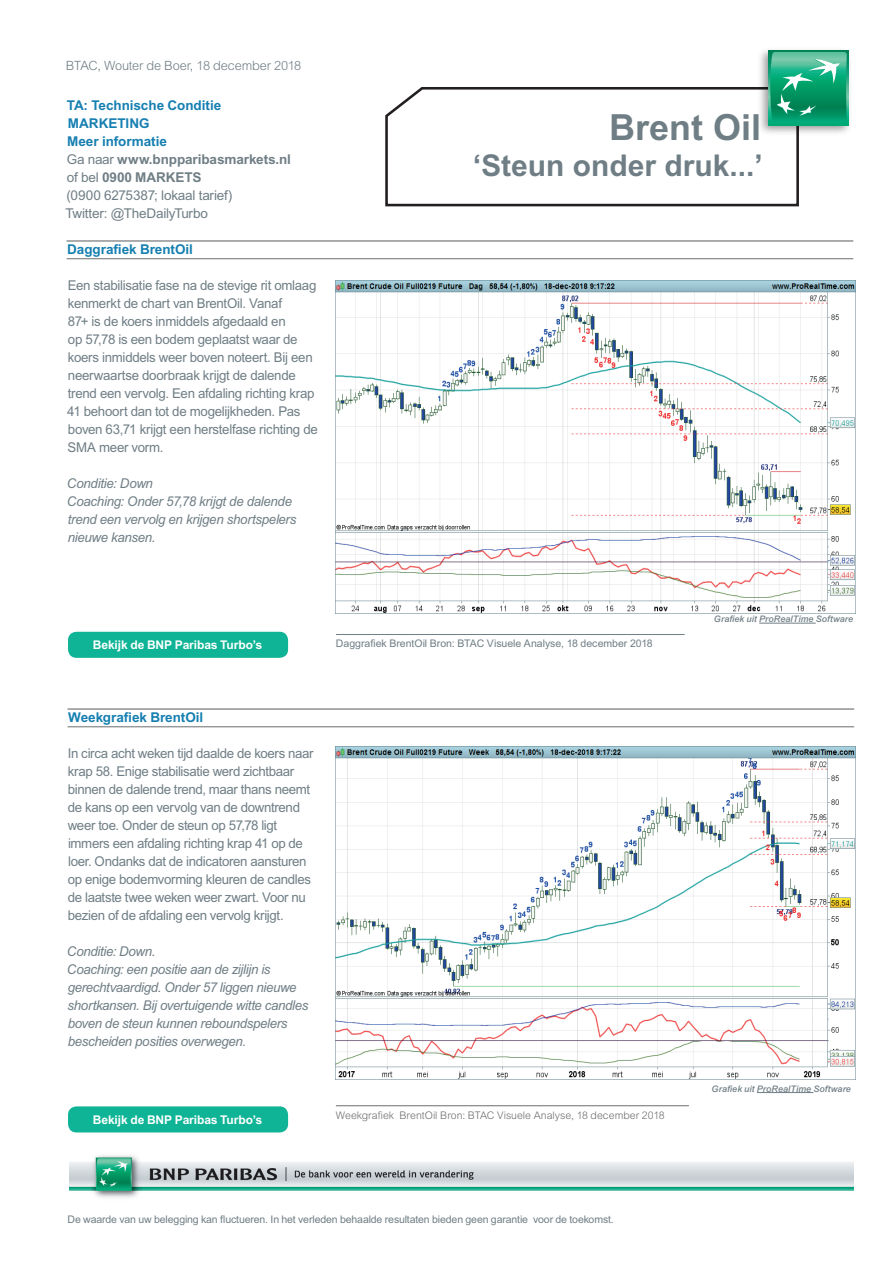
<style>
.page{position:relative;width:893px;height:1263px;background:#fff}
.page>*{position:absolute;margin:0;border:0;box-sizing:border-box;transform-origin:0 0}
.t1{font:700 36px "Arial MT Std";color:#6f7e85}
.t2{font:700 30px "Arial MT Std";color:#6f7e85}
.t3{font:13.5px/18px "Arial MT Std";letter-spacing:-.02em;color:#6f7e85}
.t4{font:italic 13.5px/18px "Arial MT Std";letter-spacing:-.025em;color:#6f7e85}
.t5{font:700 13.5px/18px "Arial MT Std";letter-spacing:-.005em;color:#167fb1}
.t6{font:300 12.75px "Arial MT Std";letter-spacing:-.01em;color:#6f7e85}
.t7{font:700 12px "Arial MT Std";letter-spacing:-.01em;color:#fff}
.t8{font:10.5px "Arial MT Std";letter-spacing:-.01em;color:#6f7e85}
.t9{font:300 10.5px "Arial MT Std";color:#6c6d70}
.t10{font:italic 500 9px "Arial MT Std";letter-spacing:.01em;color:#6f7e85}
.s1{font-weight:700;color:#167fb1}
.s2{font-weight:700}
</style>
<div class="page">
<hr style="left:67px;top:240px;width:786px;height:2px;background:#6c6d70">
<hr style="left:67px;top:258px;width:786px;height:1px;background:#6c6d70">
<hr style="left:68px;top:708px;width:786px;height:2px;background:#6c6d70">
<hr style="left:68px;top:726px;width:786px;height:1px;background:#6c6d70">
<img style="left:336px;top:280px;width:519px;height:334px">
<img style="left:336px;top:746px;width:519px;height:333px">
<hr style="left:336px;top:634px;width:349px;height:1px;background:#6f7e85">
<hr style="left:336px;top:1105px;width:353px;height:1px;background:#6c6d70">
<div style="left:68px;top:632px;width:220px;height:26px;background:#0eb495;border-radius:9px"></div>
<div style="left:68px;top:1106px;width:220px;height:26px;background:#0eb495;border-radius:9px"></div>
<img style="left:70px;top:1155px;width:783px;height:43px">
<svg style="left:385px;top:87px;width:414px;height:120px"></svg>
<img style="left:754px;top:50px;width:96px;height:89px">
<div style="left:769px;top:51px;width:79px;height:74px;background:#00ab79"></div>
<svg style="left:770px;top:52px;width:77px;height:67px"></svg>
<hr style="left:757px;top:1092px;width:56px;height:1px;background:#6f7e85">
<hr style="left:759px;top:623px;width:57px;height:1px;background:#6f7e85">
<p class="t6" style="left:66px;top:58px;width:237px">BTAC, Wouter de Boer, 18 december 2018</p>
<p class="t5" style="left:67px;top:96px;width:156px">TA: Technische Conditie<br>MARKETING</p>
<p class="t3" style="left:65px;top:132px;width:227px"><span class="s1">Meer informatie<br></span>Ga naar <span class="s2">www.bnpparibasmarkets.nl </span>of bel <span class="s2">0900 MARKETS<br></span>(0900 6275387; lokaal tarief)<br>Twitter: @TheDailyTurbo</p>
<p class="t5" style="left:67px;top:240px;width:127px">Daggrafiek BrentOil</p>
<p class="t3" style="left:67px;top:276px;width:252px">Een stabilisatie fase na de stevige rit omlaag kenmerkt de chart van BrentOil. Vanaf<br>87+ is de koers inmiddels afgedaald en<br>op 57,78 is een bodem geplaatst waar de koers inmiddels weer boven noteert. Bij een neerwaartse doorbraak krijgt de dalende trend een vervolg. Een afdaling richting krap 41 behoort dan tot de mogelijkheden. Pas boven 63,71 krijgt een herstelfase richting de SMA meer vorm.</p>
<p class="t4" style="left:67px;top:474px;width:231px">Conditie: Down<br>Coaching: Onder 57,78 krijgt de dalende trend een vervolg en krijgen shortspelers nieuwe kansen.</p>
<h1 class="t1" style="left:609px;top:106px;width:154px">Brent Oil</h1>
<h2 class="t2" style="left:473px;top:147px;width:292px">‘Steun onder druk...’</h2>
<p class="t7" style="left:93px;top:638px;width:171px">Bekijk de BNP Paribas Turbo’s</p>
<p class="t8" style="left:336px;top:638px;width:318px">Daggrafiek BrentOil Bron: BTAC Visuele Analyse, 18 december 2018</p>
<p class="t5" style="left:68px;top:708px;width:137px">Weekgrafiek BrentOil</p>
<p class="t3" style="left:68px;top:744px;width:247px">In circa acht weken tijd daalde de koers naar krap 58. Enige stabilisatie werd zichtbaar binnen de dalende trend, maar thans neemt de kans op een vervolg van de downtrend weer toe. Onder de steun op 57,78 ligt immers een afdaling richting krap 41 op de loer. Ondanks dat de indicatoren aansturen op enige bodemvorming kleuren de candles de laatste twee weken weer zwart. Voor nu bezien of de afdaling een vervolg krijgt.</p>
<p class="t4" style="left:67px;top:942px;width:243px">Conditie: Down.<br>Coaching: een positie aan de zijlijn is gerechtvaardigd. Onder 57 liggen nieuwe shortkansen. Bij overtuigende witte candles boven de steun kunnen reboundspelers bescheiden posities overwegen.</p>
<p class="t7" style="left:93px;top:1113px;width:171px">Bekijk de BNP Paribas Turbo’s</p>
<p class="t9" style="left:336px;top:1109px;width:330px">Weekgrafiek BrentOil Bron: BTAC Visuele Analyse, 18 december 2018</p>
<p class="t10" style="left:714px;top:614px;width:141px">Grafiek uit ProRealTime Software</p>
<p class="t10" style="left:712px;top:1083px;width:141px">Grafiek uit ProRealTime Software</p>
<p class="t8" style="left:68px;top:1213px;width:548px">De waarde van uw belegging kan fluctueren. In het verleden behaalde resultaten bieden geen garantie voor de toekomst.</p>
</div>
